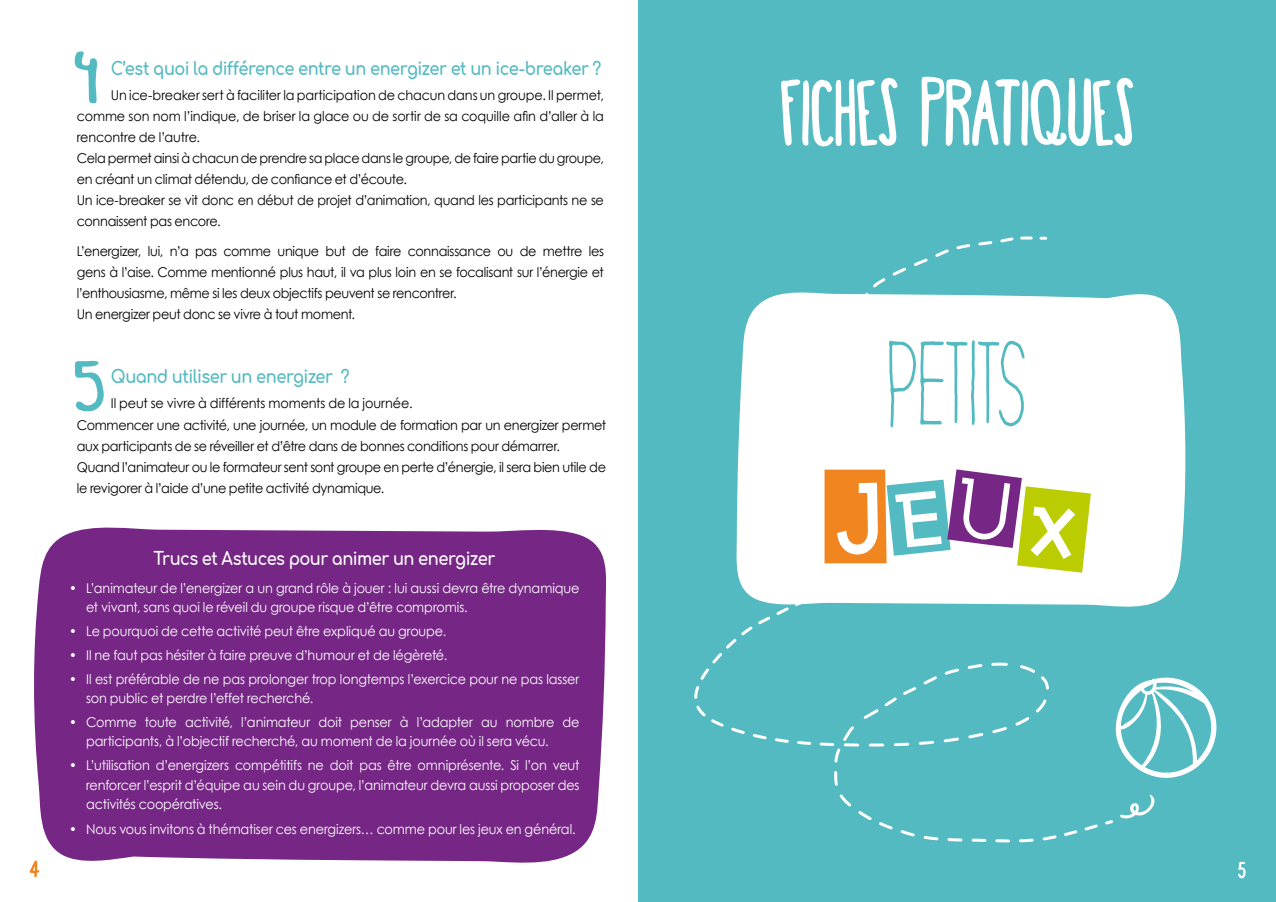
<style>
.page{position:relative;width:1276px;height:902px;background:#fff}
.page>*{position:absolute;margin:0;border:0;box-sizing:border-box;transform-origin:0 0}
.t1{font:120px "Thinking";letter-spacing:-.015em;color:#54bac1;scale:.8 1}
.t2{font:120px "Earwig Factory";color:#f1851f}
.t3{font:condensed 90px "Happy Fox";letter-spacing:-.005em;color:#fff}
.t4{font:condensed 66px "Happy Fox";color:#54bac1;scale:1.38 1}
.t5{font:700 18px "Comfortaa";letter-spacing:-.03em;color:#54bac1;scale:.9 1}
.t6{font:700 18px "Comfortaa";letter-spacing:-.03em;color:#fff;scale:.9 1}
.t7{font:13.5px/21px "Century Gothic";letter-spacing:-.02em;color:#000;scale:.95 1}
.t8{font:13.5px/19.5px "Century Gothic";letter-spacing:-.01em;color:#fff;scale:.95 1}
.s1{color:#54bac1}
.s2{color:#762785}
.s3{color:#bc0}
</style>
<div class="page">
<div style="left:638px;top:0;width:638px;height:901px;background:#54bac1"></div>
<svg style="left:1238px;top:861px;width:8px;height:18px"></svg>
<svg style="left:29px;top:867px;width:11px;height:10px"></svg>
<div style="left:32px;top:527px;width:575px;height:340px;background:#762785"></div>
<svg style="left:1144px;top:294px;width:42px;height:312px;background:#ebf7f8"></svg>
<svg style="left:694px;top:236px;width:450px;height:607px"></svg>
<svg style="left:1112px;top:672px;width:105px;height:109px"></svg>
<svg style="left:1119px;top:794px;width:36px;height:25px"></svg>
<h3 class="t4" style="left:74px;top:39px;width:21px">4</h3>
<h3 class="t5" style="left:111px;top:52px;width:547px">C’est quoi la différence entre un energizer et un ice-breaker ?</h3>
<p class="t7" style="left:77px;top:84px;width:556px;text-indent:34px">Un ice-breaker sert à faciliter la participation de chacun dans un groupe. Il permet, comme son nom l’indique, de briser la glace ou de sortir de sa coquille afin d’aller à la rencontre de l’autre.<br>Cela permet ainsi à chacun de prendre sa place dans le groupe, de faire partie du groupe, en créant un climat détendu, de confiance et d’écoute.<br>Un ice-breaker se vit donc en début de projet d’animation, quand les participants ne se connaissent pas encore.</p>
<p class="t7" style="left:77px;top:240px;width:556px">L’energizer, lui, n’a pas comme unique but de faire connaissance ou de mettre les gens à l’aise. Comme mentionné plus haut, il va plus loin en se focalisant sur l’énergie et l’enthousiasme, même si les deux objectifs peuvent se rencontrer.<br>Un energizer peut donc se vivre à tout moment.</p>
<h3 class="t4" style="left:74px;top:347px;width:23px">5</h3>
<h3 class="t5" style="left:111px;top:360px;width:267px">Quand utiliser un energizer ?</h3>
<p class="t7" style="left:77px;top:393px;width:558px;text-indent:34px">Il peut se vivre à différents moments de la journée.<br>Commencer une activité, une journée, un module de formation par un energizer permet aux participants de se réveiller et d’être dans de bonnes conditions pour démarrer.<br>Quand l’animateur ou le formateur sent sont groupe en perte d’énergie, il sera bien utile de le revigorer à l’aide d’une petite activité dynamique.</p>
<h3 class="t6" style="left:153px;top:541px;width:381px">Trucs et Astuces pour animer un energizer</h3>
<p class="t8" style="left:86px;top:578px;width:521px;text-indent:-17px">• L’animateur de l’energizer a un grand rôle à jouer : lui aussi devra être dynamique et vivant, sans quoi le réveil du groupe risque d’être compromis.</p>
<p class="t8" style="left:69px;top:621px;width:398px">• Le pourquoi de cette activité peut être expliqué au groupe.</p>
<p class="t8" style="left:69px;top:645px;width:400px">• Il ne faut pas hésiter à faire preuve d’humour et de légèreté.</p>
<p class="t8" style="left:86px;top:668px;width:521px;text-indent:-17px">• Il est préférable de ne pas prolonger trop longtemps l’exercice pour ne pas lasser son public et perdre l’effet recherché.</p>
<p class="t8" style="left:86px;top:712px;width:521px;text-indent:-17px">• Comme toute activité, l’animateur doit penser à l’adapter au nombre de participants, à l’objectif recherché, au moment de la journée où il sera vécu.</p>
<p class="t8" style="left:86px;top:755px;width:521px;text-align:justify;text-indent:-17px">• L’utilisation d’energizers compétitifs ne doit pas être omniprésente. Si l’on veut renforcer l’esprit d’équipe au sein du groupe, l’animateur devra aussi proposer des activités coopératives.</p>
<p class="t8" style="left:69px;top:819px;width:535px">• Nous vous invitons à thématiser ces energizers… comme pour les jeux en général.</p>
<h2 class="t3" style="left:780px;top:58px;width:356px">FICHES PRATIQUES</h2>
<h1 class="t1" style="left:886px;top:323px;width:178px">PETITS</h1>
<h1 class="t2" style="left:818px;top:441px;width:280px">J<span class="s1">E</span><span class="s2">U</span><span class="s3">X</span></h1>
</div>
